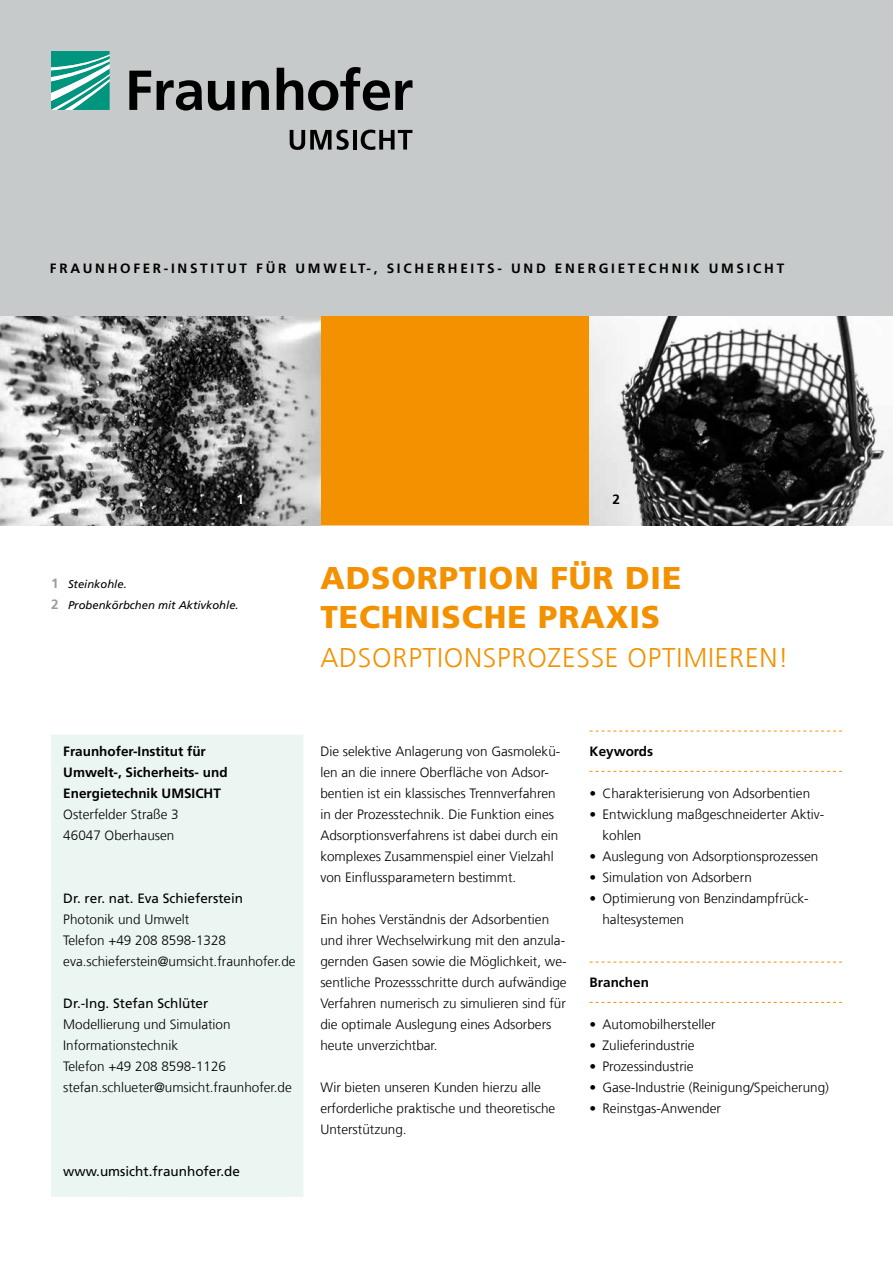
<style>
.page{position:relative;width:893px;height:1263px;background:#fff}
.page>*{position:absolute;margin:0;border:0;box-sizing:border-box;transform-origin:0 0}
.t1{font:900 31.5px/39px "Frutiger LT Com";letter-spacing:.03em;color:#f39100}
.t2{font:300 27px "Frutiger LT Com";letter-spacing:.03em;color:#f39100}
.t3{font:300 13.5px/21px "Frutiger LT Com";color:#000}
.t4{font:700 13.5px/21px "Frutiger LT Com";color:#000}
.t5{font:13.5px "Frutiger LT Com";color:#000}
.t6{font:700 13.5px "Frutiger LT Com";letter-spacing:.2em;color:#000}
.t7{font:700 13.5px "Frutiger LT Com";color:#fff}
.t8{font:italic 11.25px/21px "Frutiger LT Com";color:#000}
.s1{font-weight:700;font-style:normal;font-size:13.5px;color:#9c9c9d}
</style>
<div class="page">
<div style="left:313px;top:315px;width:301px;height:210px;background:#f39100;border:2px solid #f39100"></div>
<img style="left:590px;top:315px;width:303px;height:210px">
<img style="left:0;top:315px;width:321px;height:210px">
<div style="left:0;top:0;width:893px;height:315px;background:#c7cacb"></div>
<svg style="left:51px;top:51px;width:59px;height:59px;background:#4bb3a3"></svg>
<svg style="left:129px;top:67px;width:283px;height:44px"></svg>
<svg style="left:290px;top:130px;width:59px;height:20px"></svg>
<hr style="left:353px;top:130px;width:4px;height:20px;background:#000">
<svg style="left:361px;top:130px;width:51px;height:20px"></svg>
<svg style="left:590px;top:731px;width:252px;height:1px"></svg>
<svg style="left:590px;top:771px;width:252px;height:1px"></svg>
<svg style="left:590px;top:962px;width:252px;height:1px"></svg>
<svg style="left:590px;top:1002px;width:252px;height:1px"></svg>
<div style="left:51px;top:735px;width:252px;height:462px;background:#ebf5f2"></div>
<p class="t6" style="left:50px;top:260px;width:736px">FRAUNHOFER-INSTITUT FÜR UMWELT-, SICHERHEITS- UND ENERGIETECHNIK UMSICHT</p>
<p class="t7" style="left:236px;top:491px;width:9px">1</p>
<p class="t4" style="left:612px;top:489px;width:9px">2</p>
<p class="t8" style="left:51px;top:574px;width:189px"><span class="s1">1</span> Steinkohle.<br><span class="s1">2</span> Probenkörbchen mit Aktivkohle.</p>
<h1 class="t1" style="left:320px;top:558px;width:362px">ADSORPTION FÜR DIE<br>TECHNISCHE PRAXIS</h1>
<h2 class="t2" style="left:320px;top:642px;width:470px">ADSORPTIONSPROZESSE OPTIMIEREN!</h2>
<p class="t4" style="left:63px;top:741px;width:166px">Fraunhofer-Institut für<br>Umwelt-, Sicherheits- und<br>Energietechnik UMSICHT</p>
<p class="t3" style="left:63px;top:804px;width:117px">Osterfelder Straße 3<br>46047 Oberhausen</p>
<p class="t5" style="left:63px;top:890px;width:181px">Dr. rer. nat. Eva Schieferstein</p>
<p class="t3" style="left:63px;top:909px;width:234px">Photonik und Umwelt<br>Telefon +49 208 8598-1328 eva.schieferstein@umsicht.fraunhofer.de</p>
<p class="t5" style="left:63px;top:995px;width:147px">Dr.-Ing. Stefan Schlüter</p>
<p class="t3" style="left:63px;top:1014px;width:230px">Modellierung und Simulation<br>Informationstechnik<br>Telefon +49 208 8598-1126 stefan.schlueter@umsicht.fraunhofer.de</p>
<p class="t5" style="left:63px;top:1163px;width:178px">www.umsicht.fraunhofer.de</p>
<p class="t3" style="left:320px;top:741px;width:242px">Die selektive Anlagerung von Gasmolekü&shy;len an die innere Oberfläche von Adsor&shy;bentien ist ein klassisches Trennverfahren in der Prozesstechnik. Die Funktion eines Adsorptionsverfahrens ist dabei durch ein komplexes Zusammenspiel einer Vielzahl von Einflussparametern bestimmt.</p>
<p class="t3" style="left:320px;top:909px;width:248px">Ein hohes Verständnis der Adsorbentien und ihrer Wechselwirkung mit den anzula&shy;gernden Gasen sowie die Möglichkeit, we&shy;sentliche Prozessschritte durch aufwändige Verfahren numerisch zu simulieren sind für die optimale Auslegung eines Adsorbers heute unverzichtbar.</p>
<p class="t3" style="left:320px;top:1077px;width:237px">Wir bieten unseren Kunden hierzu alle erforderliche praktische und theoretische<br>Unterstützung.</p>
<p class="t4" style="left:590px;top:741px;width:65px">Keywords</p>
<p class="t3" style="left:590px;top:783px;width:222px">• Charakterisierung von Adsorbentien</p>
<p class="t3" style="left:602px;top:804px;width:224px;text-indent:-13px">• Entwicklung maßgeschneiderter Aktiv&shy;kohlen</p>
<p class="t3" style="left:590px;top:846px;width:230px">• Auslegung von Adsorptionsprozessen</p>
<p class="t3" style="left:590px;top:867px;width:164px">• Simulation von Adsorbern</p>
<p class="t3" style="left:602px;top:888px;width:208px;text-indent:-13px">• Optimierung von Benzindampfrück&shy;haltesystemen</p>
<p class="t4" style="left:590px;top:972px;width:61px">Branchen</p>
<p class="t3" style="left:590px;top:1014px;width:128px">• Automobilhersteller</p>
<p class="t3" style="left:590px;top:1035px;width:107px">• Zulieferindustrie</p>
<p class="t3" style="left:590px;top:1056px;width:106px">• Prozessindustrie</p>
<p class="t3" style="left:590px;top:1077px;width:241px">• Gase-Industrie (Reinigung/Speicherung)</p>
<p class="t3" style="left:590px;top:1098px;width:133px">• Reinstgas-Anwender</p>
</div>
